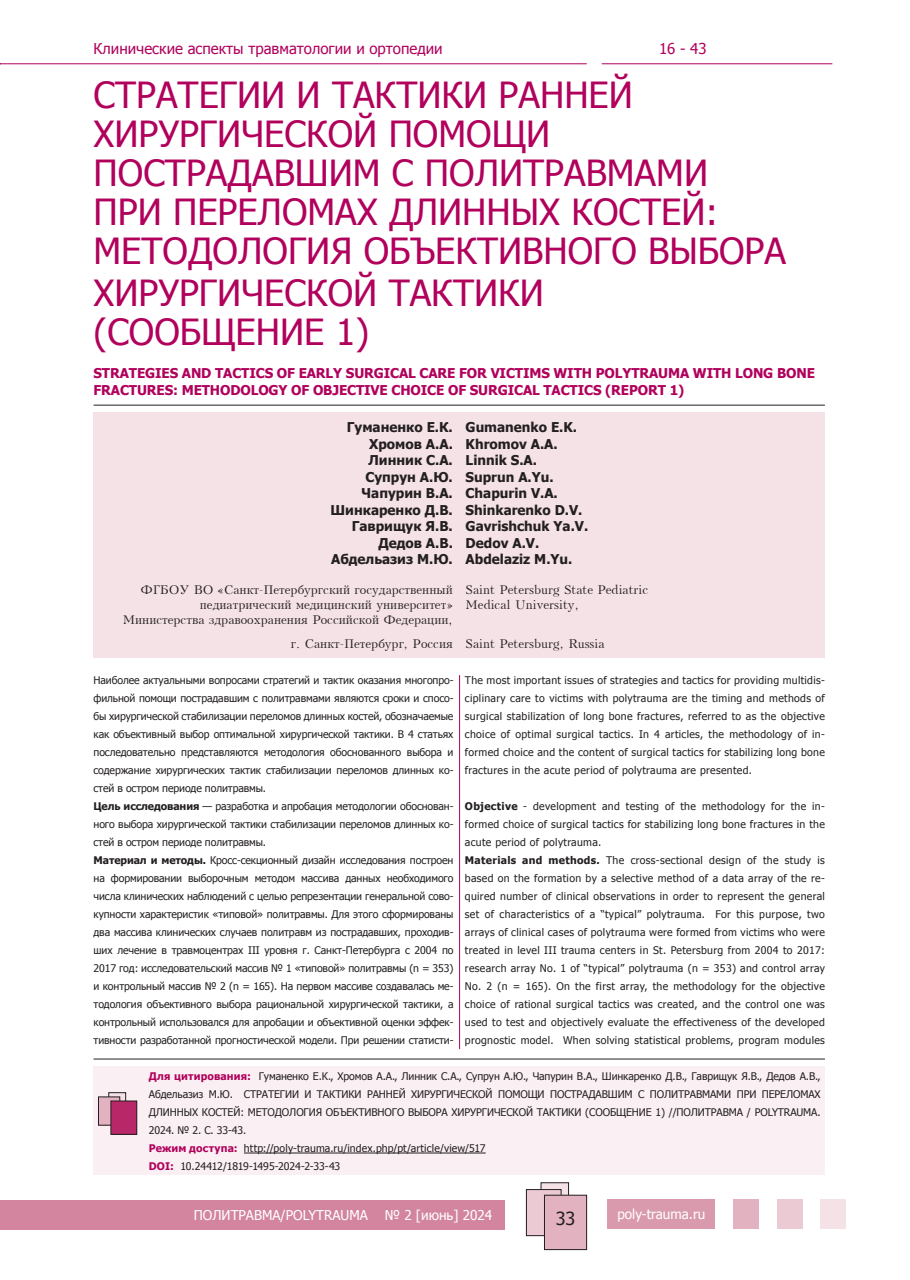
<style>
.page{position:relative;width:910px;height:1280px;background:#fff}
.page>*{position:absolute;margin:0;border:0;box-sizing:border-box;transform-origin:0 0}
.t1{font:36px/39.5px "Tahoma";color:#b1015c}
.t2{font:18px "Tahoma";color:#231f20}
.t3{font:15px "Tahoma";color:#b1015c}
.t4{font:700 13.5px/16.5px "Tahoma";color:#231f20;text-align:right}
.t5{font:700 13.5px/16.5px "Tahoma";letter-spacing:-.01em;color:#b1015c}
.t6{font:13.5px "Tahoma";color:#fff}
.t7{font:12px/15px "Kudrashov Plain";color:#231f20;text-align:right}
.t8{font:10.5px/18px "Tahoma";letter-spacing:-.01em;color:#231f20}
.t9{font:10.5px/18px "Tahoma";letter-spacing:.03em;color:#231f20}
.s1{font-weight:700}
.s2{font-weight:700;color:#b1015c}
</style>
<div class="page">
<div style="left:607px;top:1198px;width:107px;height:30px;background:#da9aae"></div>
<div style="left:733px;top:1198px;width:26px;height:30px;background:#e3b2c1"></div>
<div style="left:777px;top:1198px;width:26px;height:30px;background:#eccad4"></div>
<div style="left:821px;top:1198px;width:25px;height:30px;background:#f5e2e7"></div>
<div style="left:0;top:1200px;width:505px;height:29px;background:#d3859f"></div>
<div style="left:541px;top:1183px;width:28px;height:36px;background:#f5e2e7"></div>
<div style="left:541px;top:1182px;width:28px;height:37px;border:1px solid #231f20"></div>
<div style="left:526px;top:1189px;width:35px;height:47px;background:#eccad4"></div>
<div style="left:526px;top:1189px;width:35px;height:47px;border:1px solid #231f20"></div>
<div style="left:544px;top:1195px;width:43px;height:54px;background:#e3b2c1"></div>
<div style="left:544px;top:1195px;width:43px;height:55px;border:1px solid #231f20"></div>
<hr style="left:0;top:63px;width:587px;height:1px;background:#b1015c">
<hr style="left:602px;top:63px;width:230px;height:1px;background:#b1015c">
<div style="left:94px;top:1066px;width:731px;height:109px;background:#faf0f3"></div>
<hr style="left:244px;top:1153px;width:242px;height:1px;background:#231f20">
<div style="left:94px;top:412px;width:731px;height:246px;background:#f5e2e7"></div>
<hr style="left:94px;top:405px;width:731px;height:1px;background:#231f20">
<hr style="left:94px;top:1059px;width:731px;height:1px;background:#231f20">
<svg style="left:111px;top:1094px;width:13px;height:7px"></svg>
<div style="left:109px;top:1092px;width:17px;height:23px;border:1px solid #231f20"></div>
<div style="left:98px;top:1097px;width:22px;height:28px;background:#e3b2c1"></div>
<div style="left:98px;top:1097px;width:22px;height:28px;border:1px solid #231f20"></div>
<div style="left:111px;top:1101px;width:26px;height:33px;background:#b82768"></div>
<div style="left:111px;top:1101px;width:26px;height:33px;border:1px solid #231f20"></div>
<hr style="left:459px;top:675px;width:1px;height:374px;background:#b1015c">
<h3 class="t3" style="left:94px;top:38px;width:351px">Клинические аспекты травматологии и ортопедии</h3>
<h3 class="t3" style="left:659px;top:38px;width:49px">16 - 43</h3>
<h1 class="t1" style="left:94px;top:74px;width:694px">СТРАТЕГИИ И ТАКТИКИ РАННЕЙ<br>ХИРУРГИЧЕСКОЙ ПОМОЩИ<br>ПОСТРАДАВШИМ С ПОЛИТРАВМАМИ<br>ПРИ ПЕРЕЛОМАХ ДЛИННЫХ КОСТЕЙ:<br>МЕТОДОЛОГИЯ ОБЪЕКТИВНОГО ВЫБОРА<br>ХИРУРГИЧЕСКОЙ ТАКТИКИ<br>(СООБЩЕНИЕ 1)</h1>
<p class="t5" style="left:94px;top:364px;width:723px">STRATEGIES AND TACTICS OF EARLY SURGICAL CARE FOR VICTIMS WITH POLYTRAUMA WITH LONG BONE<br>FRACTURES: METHODOLOGY OF OBJECTIVE CHOICE OF SURGICAL TACTICS (REPORT 1)</p>
<p class="t4" style="left:331px;top:418px;width:124px">Гуманенко Е.К.<br>Хромов А.А.<br>Линник С.А.<br>Супрун А.Ю.<br>Чапурин В.А.<br>Шинкаренко Д.В.<br>Гаврищук Я.В.<br>Дедов А.В.<br>Абдельазиз М.Ю.</p>
<p class="t7" style="left:123px;top:582px;width:332px">ФГБОУ ВО «Санкт-Петербургский государственный педиатрический медицинский университет»<br>Министерства здравоохранения Российской Федерации,</p>
<p class="t7" style="left:291px;top:636px;width:163px">г. Санкт-Петербург, Россия</p>
<p class="t4" style="left:466px;top:418px;width:124px;text-align:left">Gumanenko E.K.<br>Khromov A.A.<br>Linnik S.A.<br>Suprun A.Yu.<br>Chapurin V.A.<br>Shinkarenko D.V.<br>Gavrishchuk Ya.V.<br>Dedov A.V.<br>Abdelaziz M.Yu.</p>
<p class="t7" style="left:466px;top:582px;width:184px;text-align:left">Saint Petersburg State Pediatric<br>Medical University,</p>
<p class="t7" style="left:466px;top:636px;width:140px">Saint Petersburg, Russia</p>
<p class="t8" style="left:94px;top:671px;width:361px">Наиболее актуальными вопросами стратегий и тактик оказания многопро&shy;фильной помощи пострадавшим с политравмами являются сроки и спосо&shy;бы хирургической стабилизации переломов длинных костей, обозначаемые как объективный выбор оптимальной хирургической тактики. В 4 статьях последовательно представляются методология обоснованного выбора и содержание хирургических тактик стабилизации переломов длинных ко&shy;стей в остром периоде политравмы.<br><span class="s1">Цель исследования</span> — разработка и апробация методологии обоснован&shy;ного выбора хирургической тактики стабилизации переломов длинных ко&shy;стей в остром периоде политравмы.<br><span class="s1">Материал и методы.</span> Кросс-секционный дизайн исследования построен на формировании выборочным методом массива данных необходимого числа клинических наблюдений с целью репрезентации генеральной сово&shy;купности характеристик «типовой» политравмы. Для этого сформированы два массива клинических случаев политравм из пострадавших, проходив&shy;ших лечение в травмоцентрах III уровня г. Санкт-Петербурга с 2004 по 2017 год: исследовательский массив № 1 «типовой» политравмы (n = 353) и контрольный массив № 2 (n = 165). На первом массиве создавалась ме&shy;тодология объективного выбора рациональной хирургической тактики, а контрольный использовался для апробации и объективной оценки эффек&shy;тивности разработанной прогностической модели. При решении статисти-</p>
<p class="t8" style="left:465px;top:671px;width:361px;text-align:justify">The most important issues of strategies and tactics for providing multidis&shy;ciplinary care to victims with polytrauma are the timing and methods of surgical stabilization of long bone fractures, referred to as the objective choice of optimal surgical tactics. In 4 articles, the methodology of in&shy;formed choice and the content of surgical tactics for stabilizing long bone fractures in the acute period of polytrauma are presented.</p>
<p class="t9" style="left:465px;top:797px;width:362px"><span class="s1">Objective</span> - development and testing of the methodology for the in&shy;formed choice of surgical tactics for stabilizing long bone fractures in the acute period of polytrauma.<br><span class="s1">Materials and methods.</span> The cross-sectional design of the study is based on the formation by a selective method of a data array of the re&shy;quired number of clinical observations in order to represent the general set of characteristics of a “typical” polytrauma. For this purpose, two arrays of clinical cases of polytrauma were formed from victims who were treated in level III trauma centers in St. Petersburg from 2004 to 2017: research array No. 1 of “typical” polytrauma (n = 353) and control array No. 2 (n = 165). On the first array, the methodology for the objective choice of rational surgical tactics was created, and the control one was used to test and objectively evaluate the effectiveness of the developed prognostic model. When solving statistical problems, program modules</p>
<p class="t8" style="left:149px;top:1067px;width:673px"><span class="s2">Для цитирования:</span> Гуманенко Е.К., Хромов А.А., Линник С.А., Супрун А.Ю., Чапурин В.А., Шинкаренко Д.В., Гаврищук Я.В., Дедов А.В., Абдельазиз М.Ю. СТРАТЕГИИ И ТАКТИКИ РАННЕЙ ХИРУРГИЧЕСКОЙ ПОМОЩИ ПОСТРАДАВШИМ С ПОЛИТРАВМАМИ ПРИ ПЕРЕЛОМАХ ДЛИННЫХ КОСТЕЙ: МЕТОДОЛОГИЯ ОБЪЕКТИВНОГО ВЫБОРА ХИРУРГИЧЕСКОЙ ТАКТИКИ (СООБЩЕНИЕ 1) //ПОЛИТРАВМА / POLYTRAUMA.<br>2024. № 2. С. 33-43.<br><span class="s2">Режим доступа:</span> http://poly-trauma.ru/index.php/pt/article/view/517<br><span class="s2">DOI:</span> 10.24412/1819-1495-2024-2-33-43</p>
<p class="t6" style="left:194px;top:1206px;width:176px">ПОЛИТРАВМА/POLYTRAUMA</p>
<p class="t6" style="left:385px;top:1206px;width:109px">№ 2 [июнь] 2024</p>
<h2 class="t2" style="left:556px;top:1206px;width:21px">33</h2>
<p class="t6" style="left:617px;top:1205px;width:89px">poly-trauma.ru</p>
</div>
